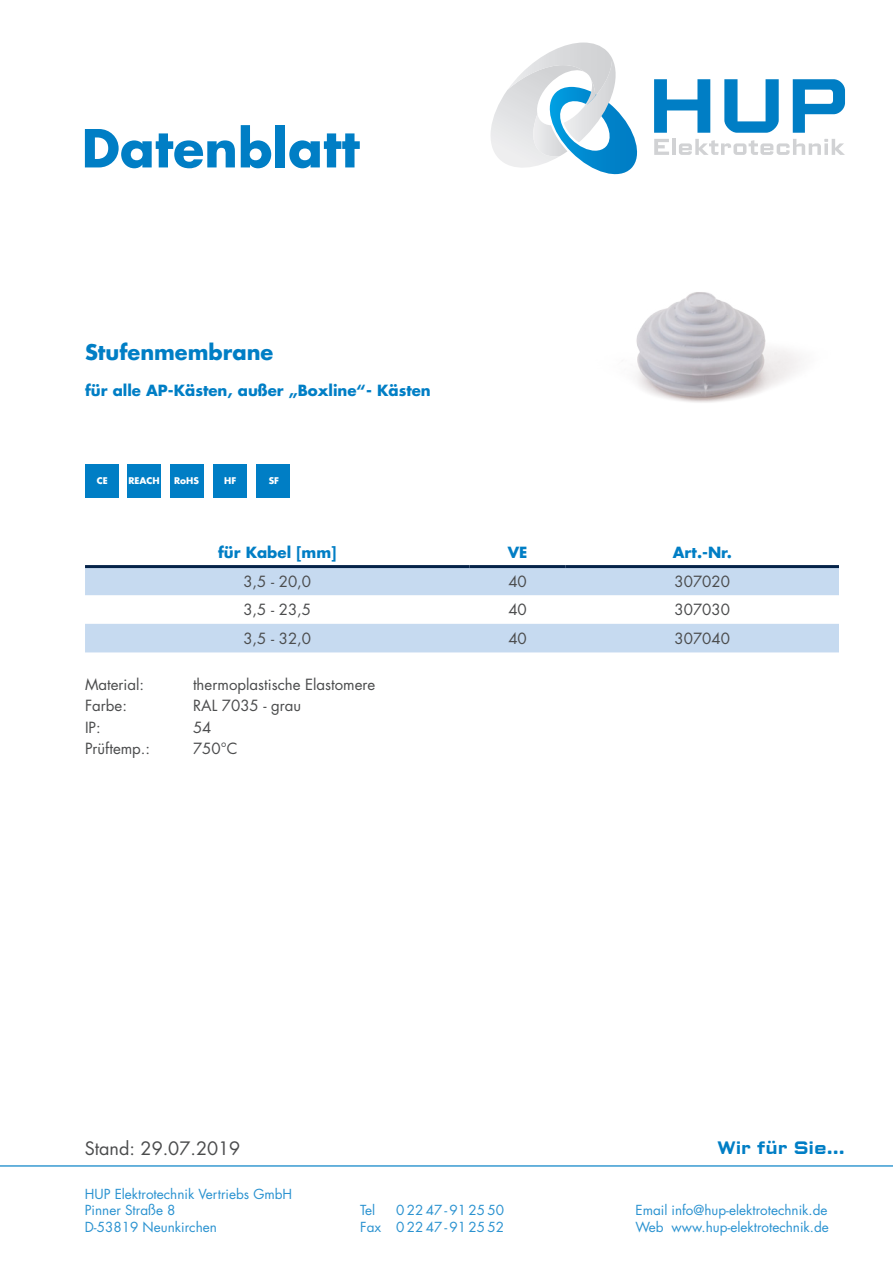
<style>
.page{position:relative;width:893px;height:1263px;background:#fff}
.page>*{position:absolute;margin:0;border:0;box-sizing:border-box;transform-origin:0 0}
.t1{font:700 51px "Futura";color:#007ec5}
.t2{font:700 21px "Futura";color:#007ec5}
.t3{font:18px "Futura";color:#4b4c4d}
.t4{font:700 18px "Bank Gothic Pro";color:#007ec5}
.Fließtext{font:15px "Futura";color:#4b4c4d}
.Tabelle_Kopfzeile{font:700 15px "Futura";color:#007ec5}
.Tabelle_Körperzeile{font:15px "Futura";color:#4b4c4d}
.t5{font:13.5px/16.2px "Futura";color:#2a92d0}
.t6{font:700 9px "Futura";color:#fff}
</style>
<div class="page">
<svg style="left:0;top:1165px;width:893px;height:2px;background:#68b2dc"></svg>
<svg style="left:654px;top:79px;width:56px;height:54px"></svg>
<svg style="left:724px;top:79px;width:55px;height:54px"></svg>
<svg style="left:793px;top:79px;width:52px;height:54px"></svg>
<svg style="left:654px;top:139px;width:15px;height:16px"></svg>
<hr style="left:672px;top:139px;width:3px;height:16px;background:#d1d2d4">
<svg style="left:679px;top:139px;width:166px;height:16px"></svg>
<svg style="left:491px;top:43px;width:146px;height:132px"></svg>
<div style="left:170px;top:464px;width:33px;height:33px;background:#007ec5"></div>
<div style="left:127px;top:464px;width:34px;height:33px;background:#007ec5"></div>
<div style="left:86px;top:464px;width:33px;height:33px;background:#007ec5"></div>
<div style="left:256px;top:464px;width:33px;height:33px;background:#007ec5"></div>
<div style="left:214px;top:464px;width:33px;height:33px;background:#007ec5"></div>
<svg style="left:85px;top:568px;width:754px;height:84px;fill:#c6daf0"></svg>
<hr style="left:85px;top:565px;width:384px;height:3px;background:#052349">
<hr style="left:469px;top:565px;width:97px;height:3px;background:#052349">
<hr style="left:566px;top:565px;width:273px;height:3px;background:#052349">
<img style="left:635px;top:292px;width:165px;height:111px">
<h1 class="t1" style="left:82px;top:114px;width:280px">Datenblatt</h1>
<h2 class="t2" style="left:85px;top:338px;width:190px">Stufenmembrane</h2>
<h1 class="Tabelle_Kopfzeile" style="left:85px;top:380px;width:347px">für alle AP-Kästen, außer „Boxline“- Kästen</h1>
<h2 class="t6" style="left:97px;top:475px;width:12px">CE</h2>
<h2 class="t6" style="left:128px;top:475px;width:33px">REACH</h2>
<h2 class="t6" style="left:174px;top:475px;width:26px">RoHS</h2>
<h2 class="t6" style="left:224px;top:475px;width:14px">HF</h2>
<h2 class="t6" style="left:269px;top:475px;width:12px">SF</h2>
<p class="Tabelle_Kopfzeile" style="left:218px;top:542px;width:120px">für Kabel [mm]</p>
<p class="Tabelle_Kopfzeile" style="left:508px;top:542px;width:21px">VE</p>
<p class="Tabelle_Kopfzeile" style="left:673px;top:542px;width:60px">Art.-Nr.</p>
<p class="Tabelle_Körperzeile" style="left:243px;top:572px;width:69px">3,5 - 20,0</p>
<p class="Tabelle_Körperzeile" style="left:508px;top:572px;width:20px">40</p>
<p class="Tabelle_Körperzeile" style="left:675px;top:572px;width:57px">307020</p>
<p class="Tabelle_Körperzeile" style="left:243px;top:600px;width:69px">3,5 - 23,5</p>
<p class="Tabelle_Körperzeile" style="left:508px;top:600px;width:20px">40</p>
<p class="Tabelle_Körperzeile" style="left:675px;top:600px;width:57px">307030</p>
<p class="Tabelle_Körperzeile" style="left:243px;top:629px;width:69px">3,5 - 32,0</p>
<p class="Tabelle_Körperzeile" style="left:508px;top:629px;width:20px">40</p>
<p class="Tabelle_Körperzeile" style="left:675px;top:629px;width:57px">307040</p>
<p class="Fließtext" style="left:85px;top:674px;width:61px">Material:</p>
<p class="Fließtext" style="left:193px;top:674px;width:184px">thermoplastische Elastomere</p>
<p class="Fließtext" style="left:85px;top:696px;width:43px">Farbe:</p>
<p class="Fließtext" style="left:193px;top:696px;width:110px">RAL 7035 - grau</p>
<p class="Fließtext" style="left:85px;top:718px;width:17px">IP:</p>
<p class="Fließtext" style="left:193px;top:718px;width:20px">54</p>
<p class="Fließtext" style="left:85px;top:739px;width:67px">Prüftemp.:</p>
<p class="Fließtext" style="left:193px;top:739px;width:46px">750°C</p>
<h3 class="t3" style="left:85px;top:1136px;width:157px">Stand: 29.07.2019</h3>
<h3 class="t4" style="left:717px;top:1137px;width:129px">Wir für Sie...</h3>
<p class="t5" style="left:85px;top:1186px;width:209px">HUP Elektrotechnik Vertriebs GmbH<br>Pinner Straße 8<br>D-53819 Neunkirchen</p>
<p class="t5" style="left:360px;top:1202px;width:145px;text-align:right">02247-912550<br>Fax 02247-912552</p>
<p class="t5" style="left:636px;top:1202px;width:195px">Email info@hup-elektrotechnik.de<br>Web www.hup-elektrotechnik.de</p>
<p class="t5" style="left:360px;top:1202px;width:17px">Tel</p>
</div>
